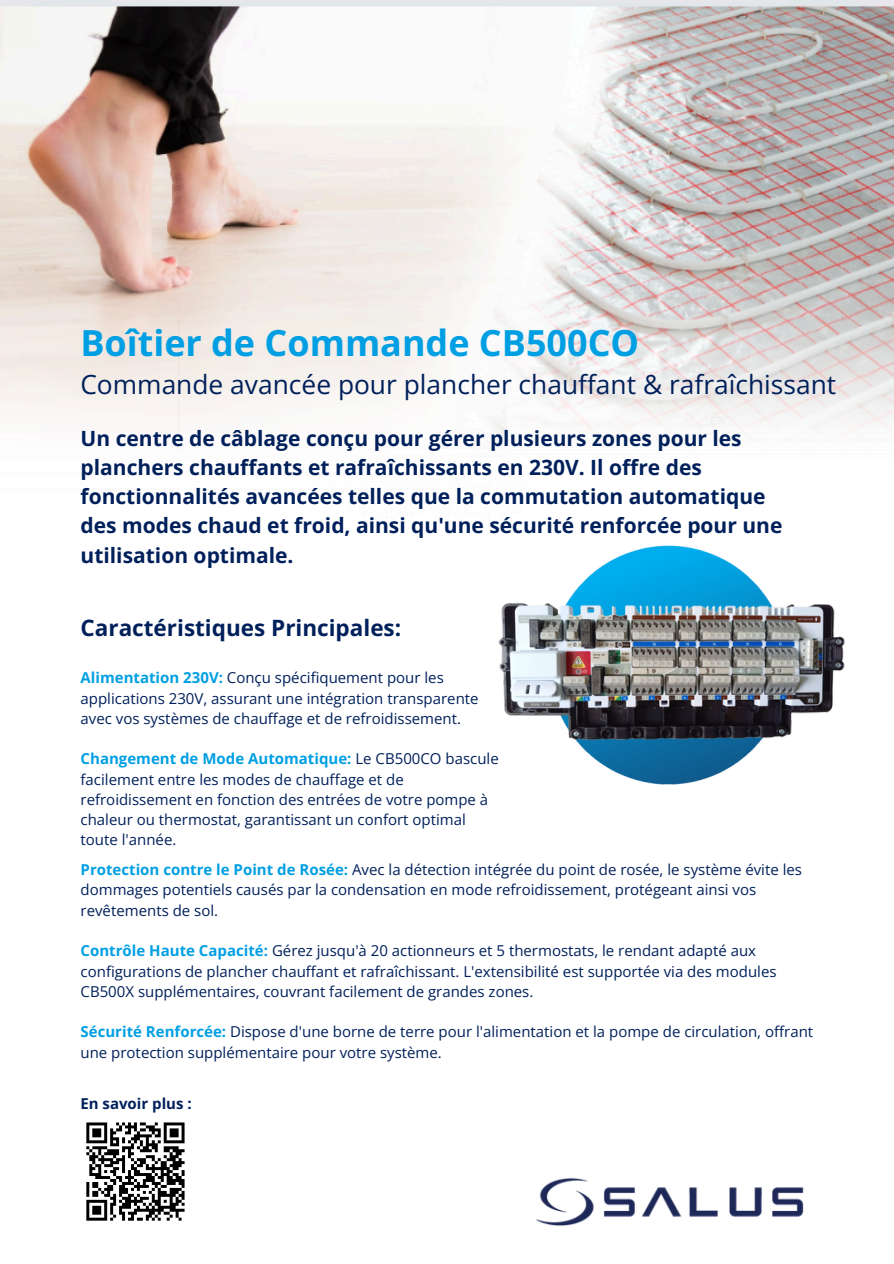
<style>
.page{position:relative;width:894px;height:1264px;background:#fff}
.page>*{position:absolute;margin:0;border:0;box-sizing:border-box;transform-origin:0 0}
.t1{font:700 35.85px "Open Sans";color:#009fe3}
.t2{font:26.4px "Open Sans";color:#00205b}
.t3{font:700 22.5px "Open Sans";color:#00205b}
.t4{font:700 21px/29.2px "Open Sans";color:#00205b}
.t5{font:15px/20.2px "Open Sans";color:#00205b}
.t6{font:700 15px "Open Sans";color:#00205b}
.s1{font-weight:700;color:#009fe3}
</style>
<div class="page">
<img style="left:0;top:0;width:893px;height:439px">
<img style="left:507px;top:110px;width:386px;height:329px">
<img style="left:0;top:145px;width:456px;height:305px">
<img style="left:604px;top:545px;width:129px;height:240px">
<img style="left:498px;top:562px;width:347px;height:204px">
<img style="left:536px;top:1177px;width:268px;height:49px">
<svg style="left:86px;top:1122px;width:99px;height:99px"></svg>
<h1 class="t1" style="left:80px;top:317px;width:560px">Boîtier de Commande CB500CO</h1>
<h1 class="t2" style="left:80px;top:366px;width:757px">Commande avancée pour plancher chauffant &amp; rafraîchissant</h1>
<p class="t4" style="left:81px;top:423px;width:703px">Un centre de câblage conçu pour gérer plusieurs zones pour les planchers chauffants et rafraîchissants en 230V. Il offre des fonctionnalités avancées telles que la commutation automatique des modes chaud et froid, ainsi qu'une sécurité renforcée pour une utilisation optimale.</p>
<p class="t3" style="left:81px;top:612px;width:322px">Caractéristiques Principales:</p>
<h2 class="t5" style="left:81px;top:667px;width:399px"><span class="s1">Alimentation 230V:</span> Conçu spécifiquement pour les applications 230V, assurant une intégration transparente avec vos systèmes de chauffage et de refroidissement.</h2>
<p class="t5" style="left:81px;top:748px;width:419px"><span class="s1">Changement de Mode Automatique:</span> Le CB500CO bascule facilement entre les modes de chauffage et de refroidissement en fonction des entrées de votre pompe à chaleur ou thermostat, garantissant un confort optimal toute l'année.</p>
<p class="t5" style="left:81px;top:859px;width:722px"><span class="s1">Protection contre le Point de Rosée:</span> Avec la détection intégrée du point de rosée, le système évite les dommages potentiels causés par la condensation en mode refroidissement, protégeant ainsi vos revêtements de sol.</p>
<p class="t5" style="left:81px;top:940px;width:697px"><span class="s1">Contrôle Haute Capacité:</span> Gérez jusqu'à 20 actionneurs et 5 thermostats, le rendant adapté aux configurations de plancher chauffant et rafraîchissant. L'extensibilité est supportée via des modules<br>CB500X supplémentaires, couvrant facilement de grandes zones.</p>
<p class="t5" style="left:81px;top:1021px;width:734px"><span class="s1">Sécurité Renforcée:</span> Dispose d'une borne de terre pour l'alimentation et la pompe de circulation, offrant une protection supplémentaire pour votre système.</p>
<p class="t6" style="left:80px;top:1093px;width:113px">En savoir plus :</p>
</div>
